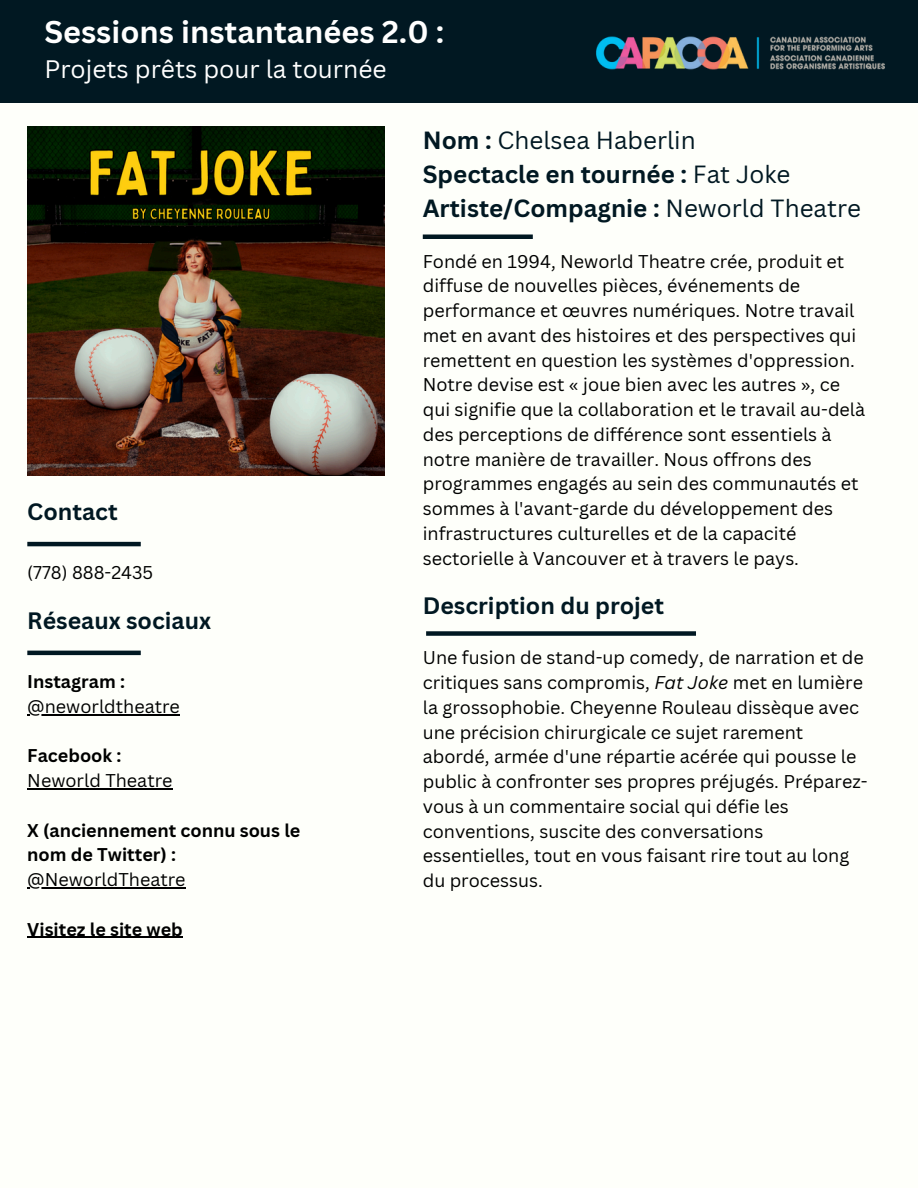
<style>
.page{position:relative;width:918px;height:1188px;background:#fefffa}
.page>*{position:absolute;margin:0;border:0;box-sizing:border-box;transform-origin:0 0}
.t1{font:700 30.6px "Canva Sans";color:#fff}
.t2{font:24.6px "Canva Sans";color:#fff}
.t3{font:700 24.15px/33.8px "Canva Sans";color:#011822}
.t4{font:700 23.1px "Canva Sans";color:#011822}
.t5{font:18px/24.8px "Canva Sans";color:#000}
.t6{font:700 18px/24.8px "Canva Sans";color:#000}
.s1{font-weight:400}
.s2{font-style:italic}
</style>
<div class="page">
<div style="left:0;top:0;width:918px;height:103px;background:#011822"></div>
<img style="left:596px;top:36px;width:289px;height:34px">
<img style="left:27px;top:127px;width:358px;height:348px">
<hr style="left:27px;top:542px;width:114px;height:4px;background:#011822">
<hr style="left:27px;top:651px;width:114px;height:4px;background:#011822">
<hr style="left:27px;top:714px;width:153px;height:1px;background:#000">
<hr style="left:27px;top:788px;width:146px;height:1px;background:#000">
<hr style="left:27px;top:887px;width:159px;height:1px;background:#000">
<hr style="left:27px;top:937px;width:156px;height:1px;background:#000">
<div style="left:423px;top:234px;width:110px;height:5px;background:#011822"></div>
<div style="left:426px;top:631px;width:270px;height:5px;background:#011822"></div>
<p class="t1" style="left:44px;top:10px;width:401px">Sessions instantanées 2.0 :</p>
<p class="t2" style="left:44px;top:52px;width:344px">Projets prêts pour la tournée</p>
<p class="t4" style="left:27px;top:496px;width:92px">Contact</p>
<p class="t5" style="left:27px;top:560px;width:127px">(778) 888-2435</p>
<p class="t4" style="left:27px;top:605px;width:185px">Réseaux sociaux</p>
<h1 class="t6" style="left:27px;top:669px;width:99px">Instagram :</h1>
<p class="t5" style="left:27px;top:694px;width:154px">@neworldtheatre</p>
<p class="t6" style="left:27px;top:743px;width:96px">Facebook :</p>
<h1 class="t5" style="left:27px;top:768px;width:147px">Neworld Theatre</h1>
<p class="t6" style="left:27px;top:817px;width:275px">X (anciennement connu sous le nom de Twitter) :</p>
<p class="t5" style="left:27px;top:867px;width:160px">@NeworldTheatre</p>
<p class="t6" style="left:27px;top:916px;width:157px">Visitez le site web</p>
<p class="t3" style="left:423px;top:123px;width:440px">Nom : <span class="s1">Chelsea Haberlin<br></span>Spectacle en tournée : <span class="s1">Fat Joke<br></span>Artiste/Compagnie : <span class="s1">Neworld Theatre</span></p>
<h3 class="t5" style="left:423px;top:248px;width:444px">Fondé en 1994, Neworld Theatre crée, produit et diffuse de nouvelles pièces, événements de performance et œuvres numériques. Notre travail met en avant des histoires et des perspectives qui remettent en question les systèmes d'oppression.<br>Notre devise est « joue bien avec les autres », ce qui signifie que la collaboration et le travail au-delà des perceptions de différence sont essentiels à notre manière de travailler. Nous offrons des programmes engagés au sein des communautés et sommes à l'avant-garde du développement des infrastructures culturelles et de la capacité sectorielle à Vancouver et à travers le pays.</h3>
<p class="t4" style="left:423px;top:590px;width:243px">Description du projet</p>
<h2 class="t5" style="left:423px;top:645px;width:446px">Une fusion de stand-up comedy, de narration et de critiques sans compromis, <span class="s2">Fat Joke</span> met en lumière la grossophobie. Cheyenne Rouleau dissèque avec une précision chirurgicale ce sujet rarement abordé, armée d'une répartie acérée qui pousse le public à confronter ses propres préjugés. Préparez&shy;vous à un commentaire social qui défie les conventions, suscite des conversations essentielles, tout en vous faisant rire tout au long du processus.</h2>
</div>
